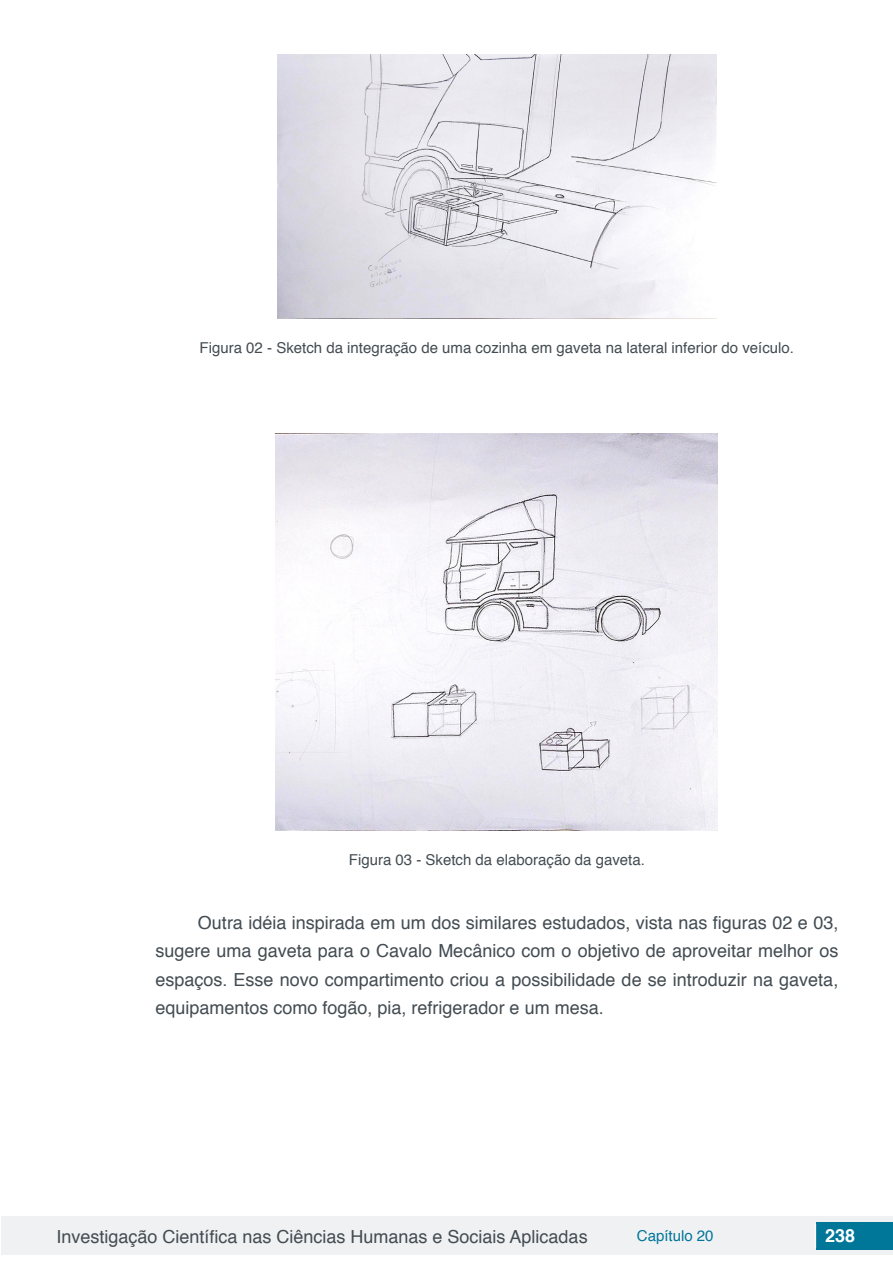
<style>
.page{position:relative;width:893px;height:1263px;background:#fff}
.page>*{position:absolute;margin:0;border:0;box-sizing:border-box;transform-origin:0 0}
.t1{font:18px/28.5px "Helvetica";color:#434c52;text-align:justify}
.t2{font:700 18px "Helvetica";color:#fff}
.t3{font:15px "Helvetica";color:#434c52}
.t4{font:15px "Helvetica";color:#007699}
</style>
<div class="page">
<div style="left:1px;top:1216px;width:891px;height:38px;background:#f0f1f2"></div>
<div style="left:816px;top:1222px;width:77px;height:27px;background:#007699"></div>
<svg style="left:815px;top:1224px;width:1px;height:24px"></svg>
<img style="left:277px;top:54px;width:439px;height:264px">
<img style="left:276px;top:434px;width:442px;height:396px">
<p class="t3" style="left:200px;top:337px;width:596px">Figura 02 - Sketch da integração de uma cozinha em gaveta na lateral inferior do veículo.</p>
<p class="t3" style="left:349px;top:849px;width:297px">Figura 03 - Sketch da elaboração da gaveta.</p>
<p class="t1" style="left:155px;top:909px;width:684px;text-indent:43px">Outra idéia inspirada em um dos similares estudados, vista nas figuras 02 e 03, sugere uma gaveta para o Cavalo Mecânico com o objetivo de aproveitar melhor os espaços. Esse novo compartimento criou a possibilidade de se introduzir na gaveta, equipamentos como fogão, pia, refrigerador e um mesa.</p>
<p class="t1" style="left:56px;top:1223px;width:533px">Investigação Científica nas Ciências Humanas e Sociais Aplicadas</p>
<p class="t4" style="left:637px;top:1224px;width:78px">Capítulo 20</p>
<p class="t2" style="left:825px;top:1221px;width:32px">238</p>
</div>
